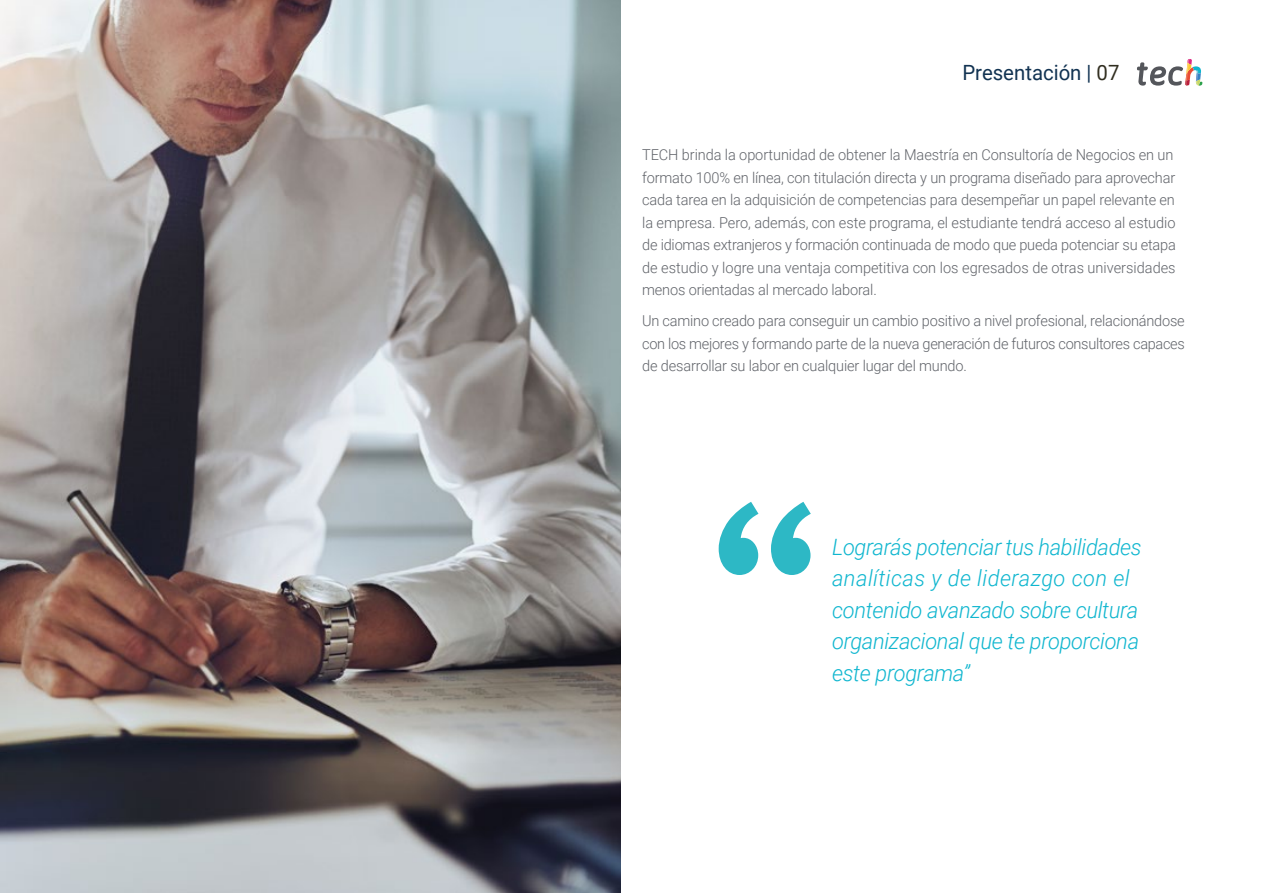
<style>
.page{position:relative;width:1263px;height:893px;background:#fff}
.page>*{position:absolute;margin:0;border:0;box-sizing:border-box;transform-origin:0 0}
.t1{font:italic 300 22.5px/31.5px "Roboto";letter-spacing:-.015em;color:#0fb6cf}
.t2{font:21px "Roboto";color:#123352}
.t3{font:300 15px/22.5px "Roboto";letter-spacing:-.01em;color:#61646a}
.s1{color:#312e20}
</style>
<div class="page">
<svg style="left:719px;top:502px;width:92px;height:73px"></svg>
<svg style="left:1137px;top:59px;width:65px;height:27px"></svg>
<img style="left:0;top:0;width:621px;height:893px">
<h2 class="t2" style="left:962px;top:57px;width:159px">Presentación | <span class="s1">07</span></h2>
<p class="t3" style="left:642px;top:143px;width:535px">TECH brinda la oportunidad de obtener la Maestría en Consultoría de Negocios en un formato 100% en línea, con titulación directa y un programa diseñado para aprovechar cada tarea en la adquisición de competencias para desempeñar un papel relevante en la empresa. Pero, además, con este programa, el estudiante tendrá acceso al estudio de idiomas extranjeros y formación continuada de modo que pueda potenciar su etapa de estudio y logre una ventaja competitiva con los egresados de otras universidades menos orientadas al mercado laboral.</p>
<p class="t3" style="left:642px;top:309px;width:544px;text-align:justify">Un camino creado para conseguir un cambio positivo a nivel profesional, relacionándose con los mejores y formando parte de la nueva generación de futuros consultores capaces de desarrollar su labor en cualquier lugar del mundo.</p>
<h1 class="t1" style="left:832px;top:530px;width:311px">Lograrás potenciar tus habilidades analíticas y de liderazgo con el contenido avanzado sobre cultura organizacional que te proporciona este programa”</h1>
</div>
